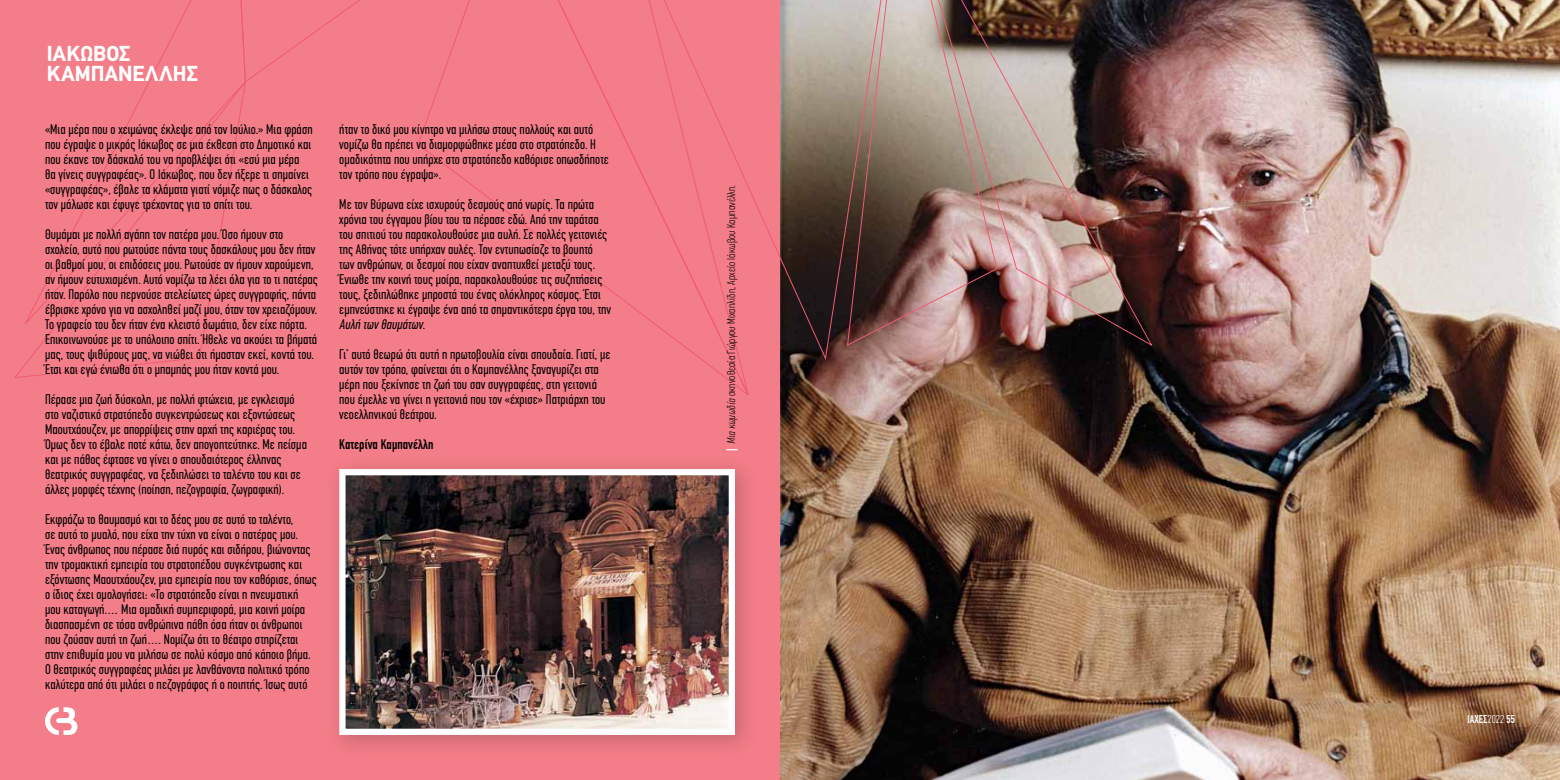
<style>
.page{position:relative;width:1560px;height:780px;background:#fff}
.page>*{position:absolute;margin:0;border:0;box-sizing:border-box;transform-origin:0 0}
.t1{font:700 21.25px/20px "CF Din";color:#fff}
.t2{font:condensed 13.75px/15px "CF Din";letter-spacing:.005em;color:#000}
.t3{font:13.75px "CF Din Condensed";letter-spacing:.005em;color:#000}
.t4{font:300 condensed 11.25px "CF Din";letter-spacing:.01em;color:#000}
.t5{font:11.25px "CF Din Condensed";letter-spacing:.01em;color:#fff}
.s1{font-style:italic}
.s2{font-family:"CF Din Condensed";font-weight:700;font-stretch:normal;color:#fff}
.s3{font-family:"CF Din";font-weight:300;font-stretch:condensed}
</style>
<div class="page">
<div style="left:0;top:0;width:1559px;height:780px;background:#f37d88"></div>
<img style="left:780px;top:0;width:779px;height:780px">
<svg style="left:45px;top:707px;width:32px;height:28px"></svg>
<svg style="left:14px;top:81px;width:232px;height:297px"></svg>
<svg style="left:749px;top:0;width:151px;height:360px"></svg>
<svg style="left:235px;top:0;width:125px;height:83px"></svg>
<svg style="left:418px;top:0;width:331px;height:395px"></svg>
<img style="left:997px;top:0;width:155px;height:346px">
<img style="left:846px;top:0;width:151px;height:346px">
<div style="left:324px;top:454px;width:435px;height:305px;background:#000;opacity:.2"></div>
<img style="left:346px;top:476px;width:382px;height:252px">
<div style="left:339px;top:469px;width:396px;height:266px;border:6px solid #fff"></div>
<h1 class="t1" style="left:47px;top:44px;width:15px">ιακωβοσ καμπανελλησ</h1>
<p class="t2" style="left:45px;top:121px;width:269px">«Μια μέρα που ο χειμώνας έκλεψε από τον Ιούλιο.» Μια φράση που έγραψε ο μικρός Ιάκωβος σε μια έκθεση στο Δημοτικό και που έκανε τον δάσκαλό του να προβλέψει ότι «εσύ μια μέρα θα γίνεις συγγραφέας». Ο Ιάκωβος, που δεν ήξερε τι σημαίνει «συγγραφέας», έβαλε τα κλάματα γιατί νόμιζε πως ο δάσκαλος τον μάλωσε και έφυγε τρέχοντας για το σπίτι του.</p>
<p class="t2" style="left:45px;top:226px;width:274px">Θυμάμαι με πολλή αγάπη τον πατέρα μου. Όσο ήμουν στο σχολείο, αυτό που ρωτούσε πάντα τους δασκάλους μου δεν ήταν οι βαθμοί μου, οι επιδόσεις μου. Ρωτούσε αν ήμουν χαρούμενη, αν ήμουν ευτυχισμένη. Αυτό νομίζω τα λέει όλα για το τι πατέρας ήταν. Παρόλο που περνούσε ατελείωτες ώρες συγγραφής, πάντα έβρισκε χρόνο για να ασχοληθεί μαζί μου, όταν τον χρειαζόμουν.<br>Το γραφείο του δεν ήταν ένα κλειστό δωμάτιο, δεν είχε πόρτα.<br>Επικοινωνούσε με το υπόλοιπο σπίτι. Ήθελε να ακούει τα βήματά μας, τους ψιθύρους μας, να νιώθει ότι ήμασταν εκεί, κοντά του.<br>Έτσι και εγώ ένιωθα ότι ο μπαμπάς μου ήταν κοντά μου.</p>
<p class="t2" style="left:45px;top:391px;width:263px">Πέρασε μια ζωή δύσκολη, με πολλή φτώχεια, με εγκλεισμό στο ναζιστικό στρατόπεδο συγκεντρώσεως και εξοντώσεως Μαουτχάουζεν, με απορρίψεις στην αρχή της καριέρας του.<br>Όμως δεν το έβαλε ποτέ κάτω, δεν απογοητεύτηκε. Με πείσμα και με πάθος έφτασε να γίνει ο σπουδαιότερος έλληνας θεατρικός συγγραφέας, να ξεδιπλώσει το ταλέντο του και σε άλλες μορφές τέχνης (ποίηση, πεζογραφία, ζωγραφική).</p>
<p class="t2" style="left:45px;top:511px;width:273px">Εκφράζω το θαυμασμό και το δέος μου σε αυτό το ταλέντο,<br>σε αυτό το μυαλό, που είχα την τύχη να είναι ο πατέρας μου.<br>Ένας άνθρωπος που πέρασε διά πυρός και σιδήρου, βιώνοντας την τρομακτική εμπειρία του στρατοπέδου συγκέντρωσης και εξόντωσης Μαουτχάουζεν, μια εμπειρία που τον καθόρισε, όπως ο ίδιος έχει ομολογήσει: «Το στρατόπεδο είναι η πνευματική μου καταγωγή.… Μια ομαδική συμπεριφορά, μια κοινή μοίρα διασπασμένη σε τόσα ανθρώπινα πάθη όσα ήταν οι άνθρωποι που ζούσαν αυτή τη ζωή…. Νομίζω ότι το θέατρο στηρίζεται στην επιθυμία μου να μιλήσω σε πολύ κόσμο από κάποιο βήμα.<br>Ο θεατρικός συγγραφέας μιλάει με λανθάνοντα πολιτικό τρόπο καλύτερα από ότι μιλάει ο πεζογράφος ή ο ποιητής. Ίσως αυτό</p>
<p class="t2" style="left:339px;top:121px;width:271px">ήταν το δικό μου κίνητρο να μιλήσω στους πολλούς και αυτό νομίζω θα πρέπει να διαμορφώθηκε μέσα στο στρατόπεδο. Η ομαδικότητα που υπήρχε στο στρατόπεδο καθόρισε οπωσδήποτε τον τρόπο που έγραψα».</p>
<p class="t2" style="left:339px;top:196px;width:273px">Με τον Βύρωνα είχε ισχυρούς δεσμούς από νωρίς. Τα πρώτα χρόνια του έγγαμου βίου του τα πέρασε εδώ. Από την ταράτσα του σπιτιού του παρακολουθούσε μια αυλή. Σε πολλές γειτονιές της Αθήνας τότε υπήρχαν αυλές. Τον εντυπωσίαζε το βουητό των ανθρώπων, οι δεσμοί που είχαν αναπτυχθεί μεταξύ τους.<br>Ένιωθε την κοινή τους μοίρα, παρακολουθούσε τις συζητήσεις τους, ξεδιπλώθηκε μπροστά του ένας ολόκληρος κόσμος. Έτσι εμπνεύστηκε κι έγραψε ένα από τα σημαντικότερα έργα του, την <span class="s1">Αυλή τωνθαυμάτων</span>.</p>
<p class="t2" style="left:339px;top:346px;width:272px">Γι’ αυτό θεωρώ ότι αυτή η πρωτοβουλία είναι σπουδαία. Γιατί, με αυτόν τον τρόπο, φαίνεται ότι ο Καμπανέλλης ξαναγυρίζει στα μέρη που ξεκίνησε τη ζωή του σαν συγγραφέας, στη γειτονιά που έμελλε να γίνει η γειτονιά που τον «έχρισε» Πατριάρχη του νεοελληνικού θεάτρου.</p>
<p class="t3" style="left:339px;top:436px;width:96px">Κατερίνα Καμπανέλλη</p>
<p class="t4" style="left:725px;top:451px;width:268px;rotate:-90deg"><span class="s2">|</span> <span class="s1">Μια κωμωδία</span> σκηνοθεσία Γιώργου Μιχαηλίδη, Αρχείο Ιάκωβου Καμπανέλλη.</p>
<p class="t5" style="left:1466px;top:712px;width:49px">ΙΑΧΕΣ<span class="s3">2022</span> 55</p>
</div>
